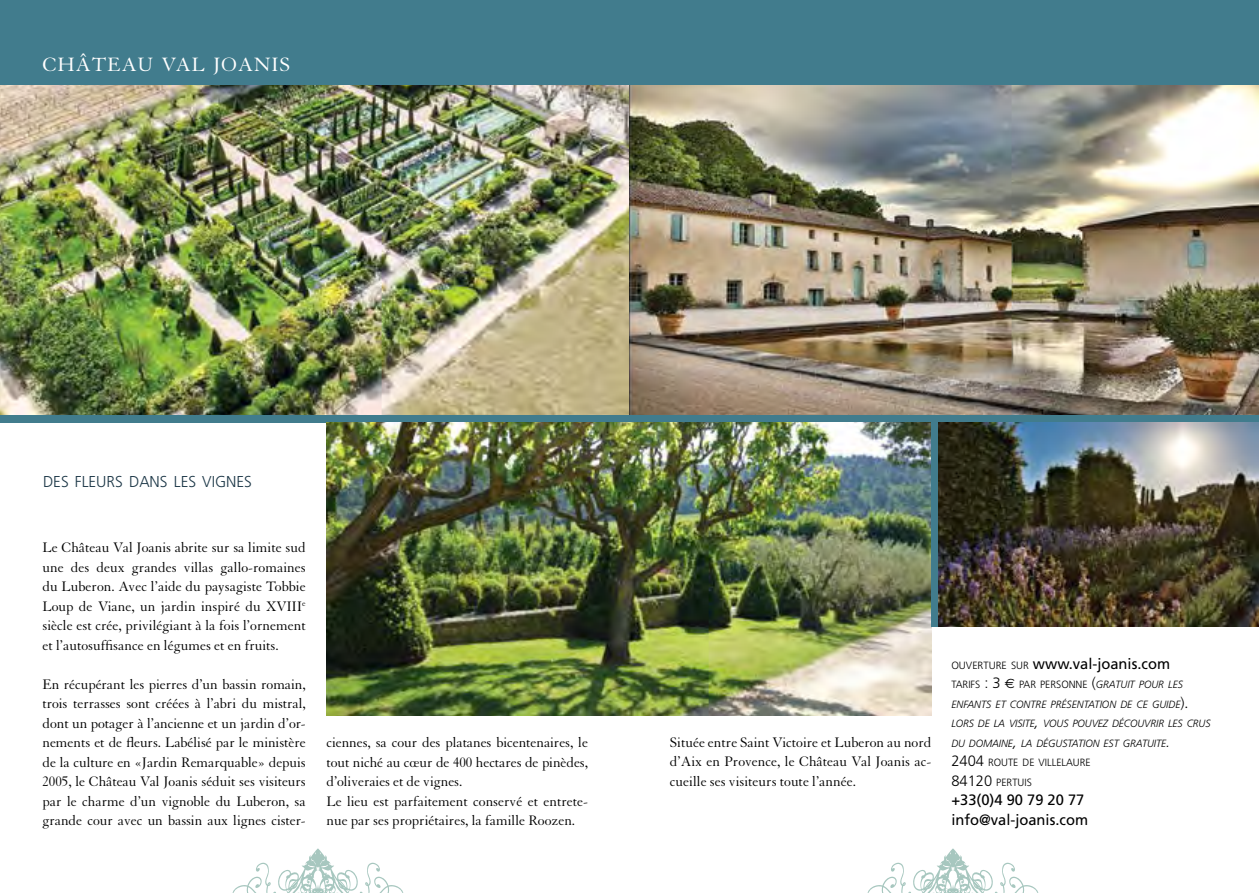
<style>
.page{position:relative;width:1259px;height:893px;background:#fff}
.page>*{position:absolute;margin:0;border:0;box-sizing:border-box;transform-origin:0 0}
.t1{font:21px "Granjon";letter-spacing:.03em;color:#fff}
.t2{font:300 15.75px "Frutiger";color:#1c3747}
.t3{font:15px/19.5px "Granjon";color:#000;text-align:justify}
.t4{font:15px "Frutiger";color:#000}
.t5{font:15px "Frutiger";color:#000}
.t6{font:italic 300 10.5px/19.5px "Frutiger";letter-spacing:-.005em;color:#000}
.s1{font-weight:300;font-size:10.5px}
.s2{font-style:normal}
.s3{font-style:normal;font-size:15px}
.s4{font-family:"Euro Sans";font-weight:400;font-style:normal;font-size:13.5px}
.s5{font-family:"Granjon";font-weight:400;font-style:normal;font-size:15px}
.s6{font-size:15px}
</style>
<div class="page">
<div style="left:0;top:0;width:1259px;height:422px;background:#417c8d"></div>
<img style="left:0;top:85px;width:1259px;height:330px">
<svg style="left:867px;top:848px;width:172px;height:45px"></svg>
<svg style="left:232px;top:848px;width:172px;height:45px"></svg>
<img style="left:326px;top:422px;width:605px;height:293px">
<img style="left:938px;top:422px;width:321px;height:204px">
<div style="left:931px;top:422px;width:7px;height:204px;background:#417c8d"></div>
<h1 class="t1" style="left:43px;top:53px;width:249px">CHÂTEAU VAL JOANIS</h1>
<p class="t2" style="left:43px;top:472px;width:210px">DES FLEURS DANS LES VIGNES</p>
<p class="t3" style="left:43px;top:538px;width:265px">Le Château Val Joanis abrite sur sa limite sud une des deux grandes villas gallo-romaines du Luberon. Avec l’aide du paysagiste Tobbie Loup de Viane, un jardin inspiré du XVIII<sup>e </sup>siècle est crée, privilégiant à la fois l’ornement et l’autosuffisance en légumes et en fruits.</p>
<p class="t3" style="left:43px;top:675px;width:265px">En récupérant les pierres d’un bassin romain, trois terrasses sont créées à l’abri du mistral, dont un potager à l’ancienne et un jardin d’or&shy;nements et de fleurs. Labélisé par le ministère de la culture en «Jardin Remarquable» depuis 2005, le Château Val Joanis séduit ses visiteurs par le charme d’un vignoble du Luberon, sa grande cour avec un bassin aux lignes cister-</p>
<p class="t3" style="left:326px;top:733px;width:263px;text-align:left">ciennes, sa cour des platanes bicentenaires, le tout niché au cœur de 400 hectares de pinèdes, d’oliveraies et de vignes.<br>Le lieu est parfaitement conservé et entrete&shy;nue par ses propriétaires, la famille Roozen.</p>
<p class="t3" style="left:670px;top:733px;width:263px">Située entre Saint Victoire et Luberon au nord d’Aix en Provence, le Château Val Joanis ac&shy;cueille ses visiteurs toute l’année.</p>
<p class="t4" style="left:951px;top:655px;width:220px"><span class="s1">OUVERTURE SUR</span> www.val-joanis.com</p>
<p class="t6" style="left:951px;top:675px;width:261px"><span class="s2">TARIFS</span> <span class="s3">: 3</span> <span class="s4">€</span> <span class="s2">PAR PERSONNE</span> <span class="s3">(</span>GRATUIT POUR LES ENFANTS ET CONTRE PRÉSENTATION DE CE GUIDE<span class="s3">)</span><span class="s5">.<br></span>LORS DE LA VISITE<span class="s6">,</span> VOUS POUVEZ DÉCOUVRIR LES CRUS DU DOMAINE<span class="s6">,</span> LA DÉGUSTATION EST GRATUITE<span class="s6">.<br></span><span class="s3">2404</span> <span class="s2">ROUTE DE VILLELAURE<br></span><span class="s3">84120</span> <span class="s2">PERTUIS</span></p>
<p class="t5" style="left:951px;top:791px;width:135px">+33(0)4 90 79 20 77</p>
<p class="t4" style="left:951px;top:811px;width:138px">info@val-joanis.com</p>
</div>
